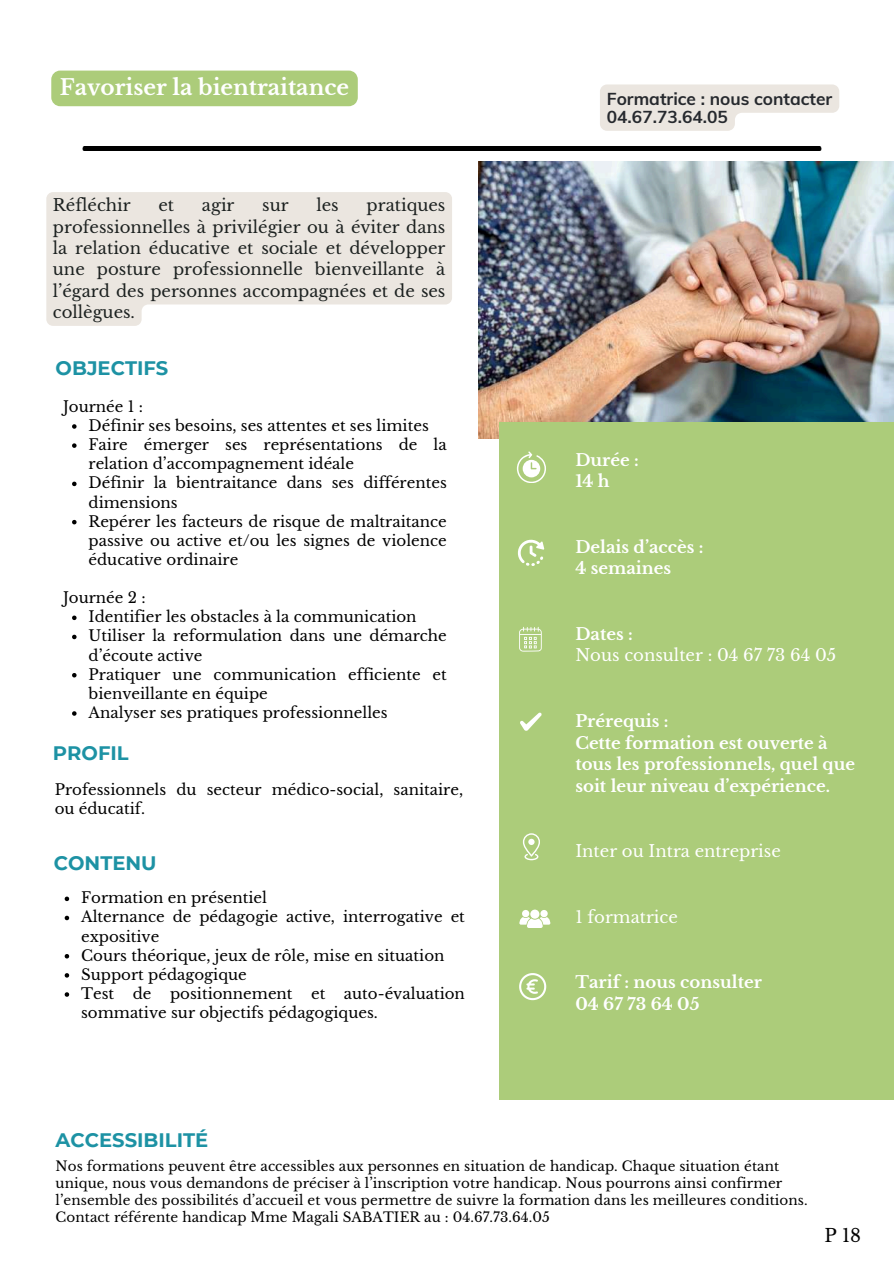
<style>
.page{position:relative;width:894px;height:1264px;background:#fff}
.page>*{position:absolute;margin:0;border:0;box-sizing:border-box;transform-origin:0 0}
.t1{font:700 21.6px "Libre Baskerville";color:#fff}
.t2{font:700 19.5px "Montserrat";color:#1d92a4}
.t3{font:18px "Libre Baskerville";color:#000}
.t4{font:700 17.25px/18px "Muli";color:#26292e}
.t5{font:16.5px/21.3px "Libre Baskerville";color:#1c2120;text-align:justify}
.t6{font:700 16.5px/21.8px "Libre Baskerville";color:#fff}
.t7{font:16.5px "Libre Baskerville";color:#fff}
.t8{font:15px/19.2px "Libre Baskerville";color:#000}
.t9{font:13.5px/16.8px "Libre Baskerville";letter-spacing:.005em;color:#000}
</style>
<div class="page">
<img style="left:478px;top:162px;width:414px;height:276px">
<div style="left:499px;top:422px;width:394px;height:677px;background:#accc7a"></div>
<hr style="left:82px;top:147px;width:740px;height:3px;background:#000">
<svg style="left:522px;top:833px;width:17px;height:27px"></svg>
<div style="left:528px;top:838px;width:6px;height:7px;background:#fff;border-radius:50%"></div>
<svg style="left:520px;top:712px;width:21px;height:19px"></svg>
<svg style="left:519px;top:627px;width:22px;height:24px"></svg>
<svg style="left:516px;top:451px;width:30px;height:32px"></svg>
<div style="left:530px;top:909px;width:9px;height:9px;background:#fff;border-radius:50%"></div>
<div style="left:522px;top:909px;width:7px;height:8px;background:#fff;border-radius:50%"></div>
<div style="left:540px;top:909px;width:7px;height:8px;background:#fff;border-radius:50%"></div>
<svg style="left:519px;top:917px;width:31px;height:10px"></svg>
<svg style="left:519px;top:973px;width:27px;height:27px"></svg>
<svg style="left:517px;top:539px;width:27px;height:26px"></svg>
<div style="left:51px;top:71px;width:307px;height:35px;background:#accc7a"></div>
<svg style="left:46px;top:192px;width:406px;height:134px;fill:#ebe6e0"></svg>
<svg style="left:600px;top:84px;width:239px;height:47px"></svg>
<svg style="left:72px;top:424px;width:4px;height:5px"></svg>
<svg style="left:72px;top:443px;width:4px;height:5px"></svg>
<svg style="left:72px;top:481px;width:4px;height:5px"></svg>
<svg style="left:72px;top:520px;width:4px;height:4px"></svg>
<svg style="left:72px;top:615px;width:4px;height:5px"></svg>
<svg style="left:72px;top:634px;width:4px;height:5px"></svg>
<svg style="left:72px;top:673px;width:4px;height:4px"></svg>
<svg style="left:72px;top:711px;width:4px;height:4px"></svg>
<svg style="left:65px;top:896px;width:4px;height:5px"></svg>
<svg style="left:65px;top:915px;width:4px;height:5px"></svg>
<svg style="left:65px;top:954px;width:4px;height:4px"></svg>
<svg style="left:65px;top:973px;width:4px;height:4px"></svg>
<svg style="left:65px;top:992px;width:4px;height:4px"></svg>
<h1 class="t1" style="left:60px;top:74px;width:291px">Favoriser la bientraitance</h1>
<p class="t5" style="left:53px;top:195px;width:79px">Réfléchir</p>
<p class="t5" style="left:158px;top:195px;width:17px">et</p>
<p class="t5" style="left:202px;top:195px;width:34px">agir</p>
<p class="t5" style="left:262px;top:195px;width:28px">sur</p>
<p class="t5" style="left:316px;top:195px;width:24px">les</p>
<p class="t5" style="left:53px;top:195px;width:394px;text-indent:313px">pratiques professionnelles à privilégier ou à éviter dans la relation éducative et sociale et développer une posture professionnelle bienveillante à l’égard des personnes accompagnées et de ses collègues.</p>
<h2 class="t2" style="left:56px;top:356px;width:114px">OBJECTIFS</h2>
<p class="t8" style="left:88px;top:397px;width:359px;text-indent:-25px">Journée 1 :<br>Définir ses besoins, ses attentes et ses limites Faire émerger ses représentations de la relation d’accompagnement idéale<br>Définir la bientraitance dans ses différentes dimensions<br>Repérer les facteurs de risque de maltraitance passive ou active et/ou les signes de violence éducative ordinaire</p>
<p class="t8" style="left:88px;top:588px;width:359px;text-indent:-25px">Journée 2 :<br>Identifier les obstacles à la communication<br>Utiliser la reformulation dans une démarche d’écoute active<br>Pratiquer une communication efficiente et bienveillante en équipe<br>Analyser ses pratiques professionnelles</p>
<h2 class="t2" style="left:53px;top:741px;width:77px">PROFIL</h2>
<p class="t8" style="left:55px;top:779px;width:410px">Professionnels du secteur médico-social, sanitaire, ou éducatif.</p>
<h2 class="t2" style="left:54px;top:851px;width:104px">CONTENU</h2>
<p class="t8" style="left:81px;top:888px;width:385px">Formation en présentiel<br>Alternance de pédagogie active, interrogative et expositive<br>Cours théorique, jeux de rôle, mise en situation Support pédagogique<br>Test de positionnement et auto-évaluation sommative sur objectifs pédagogiques.</p>
<p class="t4" style="left:606px;top:89px;width:227px">Formatrice : nous contacter<br>04.67.73.64.05</p>
<p class="t6" style="left:575px;top:449px;width:65px">Durée :<br>14 h</p>
<p class="t6" style="left:575px;top:536px;width:130px">Delais d’accès :<br>4 semaines</p>
<p class="t6" style="left:575px;top:623px;width:59px">Dates :</p>
<p class="t7" style="left:575px;top:645px;width:262px">Nous consulter : 04 67 73 64 05</p>
<p class="t6" style="left:575px;top:710px;width:281px">Prérequis :<br>Cette formation est ouverte à tous les professionnels, quel que soit leur niveau d’expérience.</p>
<p class="t7" style="left:575px;top:841px;width:207px">Inter ou Intra entreprise</p>
<p class="t7" style="left:575px;top:906px;width:104px">1 formatrice</p>
<p class="t6" style="left:575px;top:971px;width:188px">Tarif : nous consulter<br>04 67 73 64 05</p>
<h2 class="t2" style="left:56px;top:1127px;width:154px">ACCESSIBILITÉ</h2>
<p class="t9" style="left:56px;top:1158px;width:753px">Nos formations peuvent être accessibles aux personnes en situation de handicap. Chaque situation étant unique, nous vous demandons de préciser à l’inscription votre handicap. Nous pourrons ainsi confirmer l’ensemble des possibilités d’accueil et vous permettre de suivre la formation dans les meilleures conditions.<br>Contact référente handicap Mme Magali SABATIER au : 04.67.73.64.05</p>
<p class="t3" style="left:824px;top:1224px;width:38px">P 18</p>
</div>
